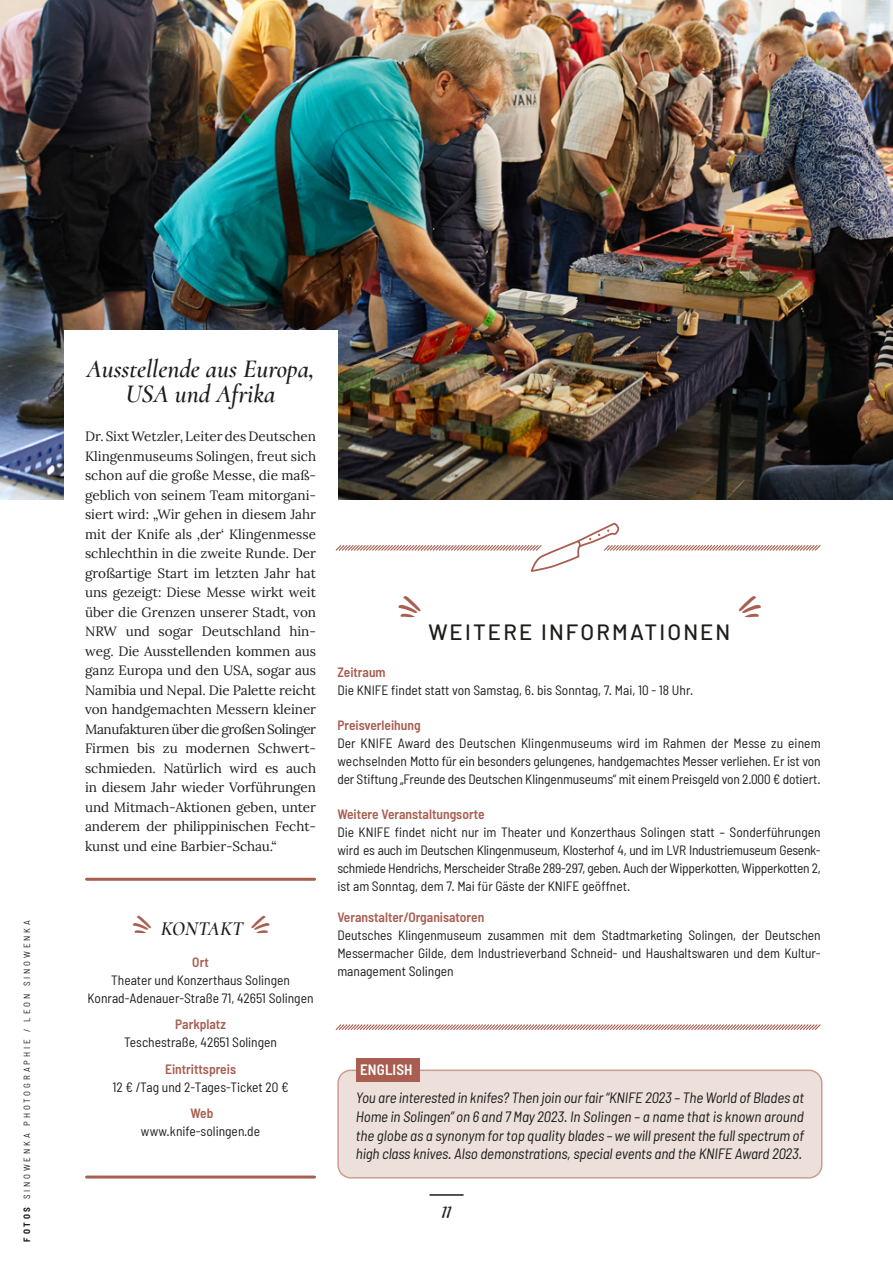
<style>
.page{position:relative;width:893px;height:1263px;background:#fff}
.page>*{position:absolute;margin:0;border:0;box-sizing:border-box;transform-origin:0 0}
.t1{font:41.7px "Playlist Ornament";color:#a95e51}
.t2{font:italic 600 25.5px/25.5px "Cormorant";color:#1d1d1b;text-align:center}
.t3{font:500 22.05px "Barlow";letter-spacing:.1em;color:#1d1d1b}
.t4{font:italic 600 19.65px "Cormorant";letter-spacing:.01em;color:#1d1d1b}
.t5{font:18px "Playlist Script";color:#1d1d1b}
.t6{font:italic semi-condensed 15px/18.8px "Barlow";letter-spacing:-.01em;color:#1d1d1b;text-align:justify}
.t7{font:600 semi-condensed 15px "Barlow";letter-spacing:.01em;color:#fff}
.t8{font:semi-condensed 13.5px/18px "Barlow";color:#1d1d1b;text-align:justify}
.t9{font:13.5px/19.5px "Lora";letter-spacing:-.005em;color:#1d1d1b;text-align:justify}
.t10{font:600 semi-condensed 13.5px "Barlow";color:#a95e51}
.t11{font:semi-condensed 9px "Barlow";letter-spacing:.32em;color:#1d1d1b}
.s1{font-weight:700}
.s2{color:#a95e51}
</style>
<div class="page">
<hr style="left:429px;top:1194px;width:35px;height:2px;background:#1d1d1b">
<img style="left:0;top:0;width:893px;height:500px">
<div style="left:64px;top:331px;width:273px;height:412px;background:#fff"></div>
<hr style="left:87px;top:878px;width:228px;height:3px;background:#a95e51">
<hr style="left:87px;top:1175px;width:228px;height:3px;background:#a95e51">
<div style="left:338px;top:1070px;width:484px;height:108px;background:#eddfd9;border-radius:13px"></div>
<div style="left:337px;top:1069px;width:485px;height:109px;border:2px solid #ca9e90;border-radius:13px"></div>
<div style="left:356px;top:1058px;width:64px;height:23px;background:#a95e51"></div>
<svg style="left:335px;top:1024px;width:486px;height:6px"></svg>
<svg style="left:335px;top:522px;width:486px;height:50px"></svg>
<p class="t11" style="left:21px;top:1242px;width:323px;rotate:-90deg"><span class="s1">FOTOS</span> SINOWENKA PHOTOGRAPHIE / LEON SINOWENKA</p>
<h2 class="t2" style="left:86px;top:356px;width:230px">Ausstellende aus Europa,<br>USA und Afrika</h2>
<p class="t9" style="left:85px;top:426px;width:233px">Dr. Sixt Wetzler, Leiter des Deutschen Klingenmuseums Solingen, freut sich schon auf die große Messe, die maß&shy;geblich von seinem Team mitorgani&shy;siert wird: „Wir gehen in diesem Jahr mit der Knife als ‚der‘ Klingenmesse schlechthin in die zweite Runde. Der großartige Start im letzten Jahr hat uns gezeigt: Diese Messe wirkt weit über die Grenzen unserer Stadt, von NRW und sogar Deutschland hin&shy;weg. Die Ausstellenden kommen aus ganz Europa und den USA, sogar aus Namibia und Nepal. Die Palette reicht von handgemachten Messern kleiner Manufakturen über die großen Solinger Firmen bis zu modernen Schwert&shy;schmieden. Natürlich wird es auch in diesem Jahr wieder Vorführungen und Mitmach-Aktionen geben, unter anderem der philippinischen Fecht&shy;kunst und eine Barbier-Schau.“</p>
<h3 class="t4" style="left:161px;top:917px;width:111px">KONTAKT <span class="s2">■</span></h3>
<p class="t10" style="left:192px;top:953px;width:18px">Ort</p>
<p class="t8" style="left:88px;top:970px;width:228px;text-align:center">Theater und Konzerthaus Solingen<br>Konrad-Adenauer-Straße 71, 42651 Solingen</p>
<p class="t10" style="left:175px;top:1016px;width:52px">Parkplatz</p>
<p class="t8" style="left:124px;top:1033px;width:154px">Teschestraße, 42651 Solingen</p>
<p class="t10" style="left:165px;top:1060px;width:72px">Eintrittspreis</p>
<p class="t8" style="left:112px;top:1077px;width:178px">12 € /Tag und 2-Tages-Ticket 20 €</p>
<p class="t10" style="left:190px;top:1105px;width:24px">Web</p>
<p class="t8" style="left:141px;top:1122px;width:121px">www.knife-solingen.de</p>
<h3 class="t3" style="left:428px;top:618px;width:303px">WEITERE INFORMATIONEN</h3>
<h1 class="t1" style="left:738px;top:578px;width:25px">■</h1>
<p class="t10" style="left:337px;top:664px;width:50px">Zeitraum</p>
<p class="t8" style="left:337px;top:681px;width:358px">Die KNIFE findet statt von Samstag, 6. bis Sonntag, 7. Mai, 10 - 18 Uhr.</p>
<p class="t10" style="left:337px;top:717px;width:85px">Preisverleihung</p>
<p class="t8" style="left:337px;top:734px;width:485px">Der KNIFE Award des Deutschen Klingenmuseums wird im Rahmen der Messe zu einem wechselnden Motto für ein besonders gelungenes, handgemachtes Messer verliehen. Er ist von der Stiftung „Freunde des Deutschen Klingenmuseums“ mit einem Preisgeld von 2.000 € dotiert.</p>
<p class="t10" style="left:337px;top:806px;width:149px">Weitere Veranstaltungsorte</p>
<p class="t8" style="left:337px;top:823px;width:485px">Die KNIFE findet nicht nur im Theater und Konzerthaus Solingen statt – Sonderführungen wird es auch im Deutschen Klingenmuseum, Klosterhof 4, und im LVR Industriemuseum Gesenk&shy;schmiede Hendrichs, Merscheider Straße 289-297, geben. Auch der Wipperkotten, Wipperkotten 2, ist am Sonntag, dem 7. Mai für Gäste der KNIFE geöffnet.</p>
<p class="t10" style="left:337px;top:908px;width:148px">Veranstalter/Organisatoren</p>
<p class="t8" style="left:337px;top:926px;width:485px">Deutsches Klingenmuseum zusammen mit dem Stadtmarketing Solingen, der Deutschen Messermacher Gilde, dem Industrieverband Schneid- und Haushaltswaren und dem Kultur&shy;management Solingen</p>
<p class="t7" style="left:360px;top:1060px;width:54px">ENGLISH</p>
<p class="t6" style="left:356px;top:1088px;width:450px">You are interested in knifes? Then join our fair “KNIFE 2023 – The World of Blades at Home in Solingen” on 6 and 7 May 2023. In Solingen – a name that is known around the globe as a synonym for top quality blades – we will present the full spectrum of high class knives. Also demonstrations, special events and the KNIFE Award 2023.</p>
<h3 class="t5" style="left:442px;top:1197px;width:11px">11</h3>
</div>
